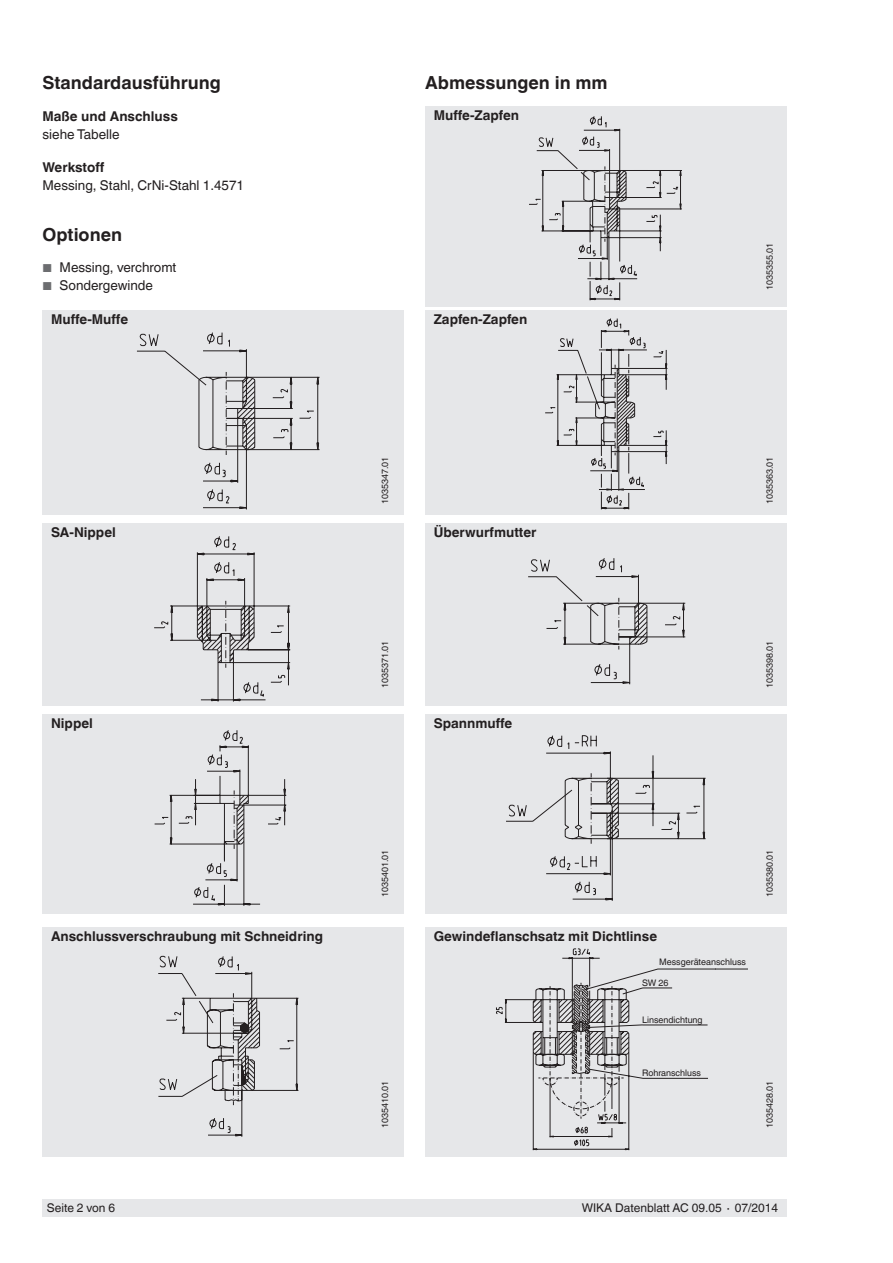
<style>
.page{position:relative;width:893px;height:1263px;background:#fff}
.page>*{position:absolute;margin:0;border:0;box-sizing:border-box;transform-origin:0 0}
.t1{font:700 18px "Helvetica World";color:#231f20}
.t2{font:700 13.5px "Helvetica World";color:#231f20}
.t3{font:13.5px "Helvetica World";color:#231f20}
.t4{font:12px "Helvetica World";color:#231f20}
.t5{font:9px "Helvetica World";color:#231f20}
.s1{font-size:11.55px;color:#6c6d70}
</style>
<div class="page">
<div style="left:43px;top:1199px;width:744px;height:17px;background:#e6e7e9"></div>
<div style="left:43px;top:714px;width:361px;height:200px;background:#e6e7e9"></div>
<div style="left:43px;top:927px;width:361px;height:230px;background:#e6e7e9"></div>
<div style="left:425px;top:714px;width:362px;height:200px;background:#e6e7e9"></div>
<div style="left:425px;top:927px;width:362px;height:230px;background:#e6e7e9"></div>
<div style="left:43px;top:310px;width:361px;height:204px;background:#e6e7e9"></div>
<div style="left:43px;top:523px;width:361px;height:183px;background:#e6e7e9"></div>
<div style="left:425px;top:310px;width:362px;height:204px;background:#e6e7e9"></div>
<div style="left:425px;top:523px;width:362px;height:183px;background:#e6e7e9"></div>
<div style="left:425px;top:106px;width:362px;height:200px;background:#e6e7e9"></div>
<svg style="left:137px;top:332px;width:183px;height:178px"></svg>
<svg style="left:154px;top:536px;width:136px;height:166px"></svg>
<svg style="left:154px;top:730px;width:132px;height:176px"></svg>
<svg style="left:158px;top:956px;width:140px;height:181px"></svg>
<svg style="left:529px;top:116px;width:153px;height:185px"></svg>
<svg style="left:545px;top:318px;width:123px;height:192px"></svg>
<svg style="left:528px;top:558px;width:157px;height:126px"></svg>
<svg style="left:506px;top:735px;width:200px;height:166px"></svg>
<svg style="left:496px;top:948px;width:220px;height:202px"></svg>
<hr style="left:715px;top:969px;width:33px;height:1px;background:#231f20">
<h1 class="t1" style="left:43px;top:73px;width:180px">Standardausführung</h1>
<h1 class="t1" style="left:425px;top:73px;width:184px">Abmessungen in mm</h1>
<p class="t2" style="left:43px;top:108px;width:137px">Maße und Anschluss</p>
<p class="t3" style="left:43px;top:126px;width:79px">siehe Tabelle</p>
<p class="t2" style="left:43px;top:159px;width:63px">Werkstoff</p>
<p class="t3" style="left:43px;top:177px;width:203px">Messing, Stahl, CrNi-Stahl 1.4571</p>
<h1 class="t1" style="left:43px;top:224px;width:81px">Optionen</h1>
<p class="t3" style="left:43px;top:260px;width:135px"><span class="s1">■</span> Messing, verchromt</p>
<p class="t3" style="left:43px;top:278px;width:112px"><span class="s1">■</span> Sondergewinde</p>
<p class="t2" style="left:434px;top:108px;width:87px">Muffe-Zapfen</p>
<p class="t2" style="left:51px;top:312px;width:79px">Muffe-Muffe</p>
<p class="t2" style="left:434px;top:312px;width:95px">Zapfen-Zapfen</p>
<p class="t5" style="left:380px;top:504px;width:49px;rotate:-90deg">1035347.01</p>
<p class="t2" style="left:51px;top:524px;width:66px">SA-Nippel</p>
<p class="t2" style="left:434px;top:524px;width:104px">Überwurfmutter</p>
<p class="t5" style="left:765px;top:290px;width:49px;rotate:-90deg">1035355.01</p>
<p class="t5" style="left:765px;top:504px;width:49px;rotate:-90deg">1035363.01</p>
<p class="t5" style="left:380px;top:688px;width:49px;rotate:-90deg">1035371.01</p>
<p class="t5" style="left:765px;top:688px;width:49px;rotate:-90deg">1035398.01</p>
<p class="t2" style="left:51px;top:716px;width:43px">Nippel</p>
<p class="t2" style="left:434px;top:716px;width:80px">Spannmuffe</p>
<p class="t5" style="left:380px;top:897px;width:49px;rotate:-90deg">1035401.01</p>
<p class="t5" style="left:765px;top:897px;width:49px;rotate:-90deg">1035380.01</p>
<p class="t2" style="left:51px;top:928px;width:273px">Anschlussverschraubung mit Schneidring</p>
<p class="t2" style="left:434px;top:928px;width:225px">Gewindeflanschsatz mit Dichtlinse</p>
<p class="t5" style="left:659px;top:957px;width:88px">Messgeräteanschluss</p>
<p class="t5" style="left:642px;top:977px;width:28px">SW 26</p>
<p class="t5" style="left:642px;top:1014px;width:62px">Linsendichtung</p>
<p class="t5" style="left:642px;top:1067px;width:61px">Rohranschluss</p>
<p class="t5" style="left:380px;top:1128px;width:49px;rotate:-90deg">1035410.01</p>
<p class="t5" style="left:765px;top:1128px;width:49px;rotate:-90deg">1035428.01</p>
<p class="t4" style="left:47px;top:1201px;width:70px">Seite 2 von 6</p>
<p class="t4" style="left:582px;top:1201px;width:198px">WIKA Datenblatt AC 09.05 ∙ 07/2014</p>
</div>
